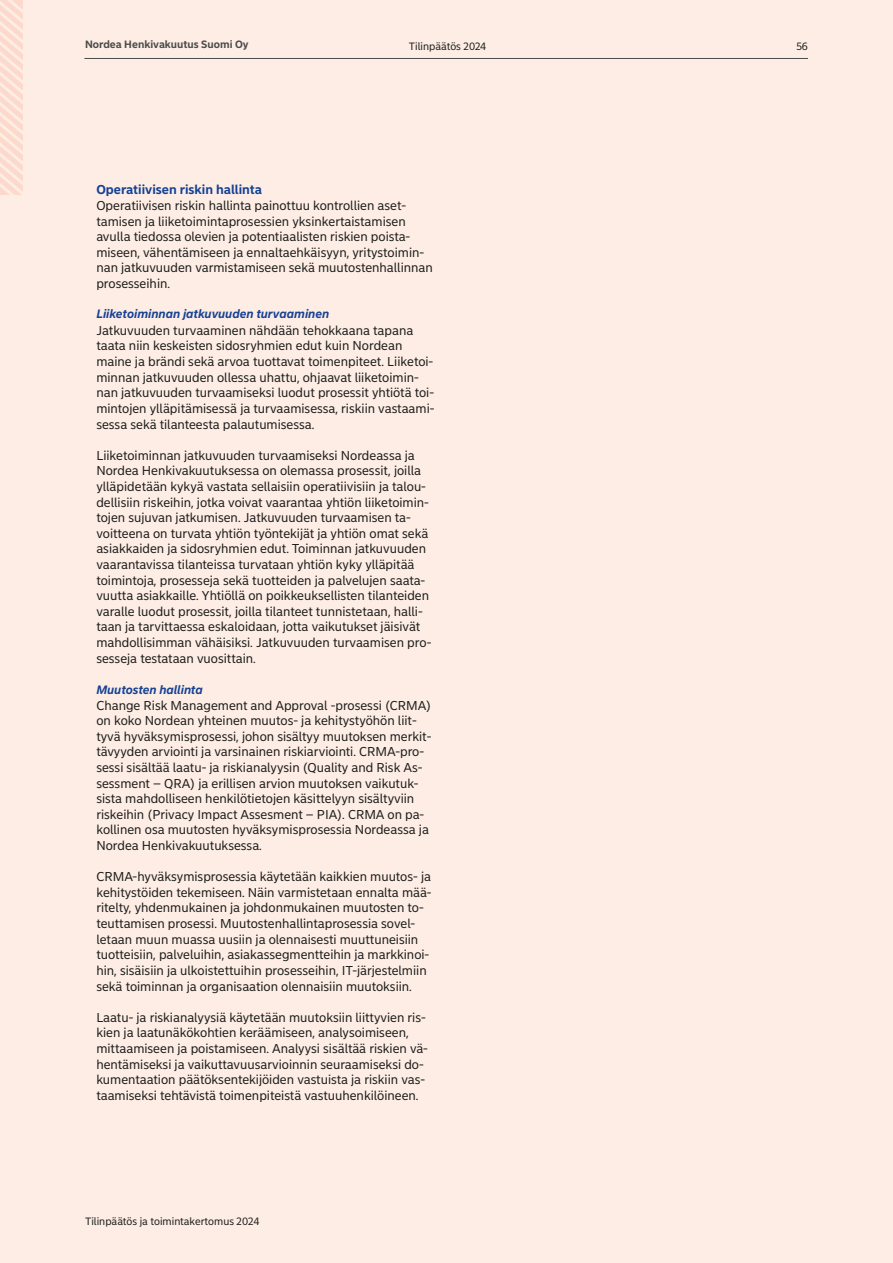
<style>
.page{position:relative;width:893px;height:1263px;background:#fdede5}
.page>*{position:absolute;margin:0;border:0;box-sizing:border-box;transform-origin:0 0}
.t1{font:12.75px/15.6px "Nordea Sans Small";color:#1d1d1b}
.t2{font:700 12.75px "Nordea Sans Small";color:#164194}
.t3{font:italic 700 12px "Nordea Sans Small";color:#164194}
.t4{font:10.5px "Nordea Sans Small";color:#1d1d1b}
.t5{font:700 10.5px "Nordea Sans Small";color:#4b4b4a}
</style>
<div class="page">
<hr style="left:84px;top:58px;width:724px;height:1px;background:#4b4b4a">
<svg style="left:0;top:0;width:22px;height:194px"></svg>
<p class="t5" style="left:85px;top:38px;width:165px">Nordea Henkivakuutus Suomi Oy</p>
<p class="t4" style="left:409px;top:40px;width:79px">Tilinpäätös 2024</p>
<p class="t4" style="left:796px;top:40px;width:13px">56</p>
<p class="t2" style="left:96px;top:182px;width:167px">Operatiivisen riskin hallinta</p>
<p class="t1" style="left:96px;top:198px;width:338px">Operatiivisen riskin hallinta painottuu kontrollien aset&shy;tamisen ja liiketoimintaprosessien yksinkertaistamisen avulla tiedossa olevien ja potentiaalisten riskien poista&shy;miseen, vähentämiseen ja ennaltaehkäisyyn, yritystoimin&shy;nan jatkuvuuden varmistamiseen sekä muutostenhallinnan prosesseihin.</p>
<p class="t3" style="left:96px;top:306px;width:234px">Liiketoiminnan jatkuvuuden turvaaminen</p>
<p class="t1" style="left:96px;top:323px;width:340px">Jatkuvuuden turvaaminen nähdään tehokkaana tapana taata niin keskeisten sidosryhmien edut kuin Nordean maine ja brändi sekä arvoa tuottavat toimenpiteet. Liiketoi&shy;minnan jatkuvuuden ollessa uhattu, ohjaavat liiketoimin&shy;nan jatkuvuuden turvaamiseksi luodut prosessit yhtiötä toi&shy;mintojen ylläpitämisessä ja turvaamisessa, riskiin vastaami&shy;sessa sekä tilanteesta palautumisessa.</p>
<p class="t1" style="left:96px;top:448px;width:336px">Liiketoiminnan jatkuvuuden turvaamiseksi Nordeassa ja Nordea Henkivakuutuksessa on olemassa prosessit, joilla ylläpidetään kykyä vastata sellaisiin operatiivisiin ja talou&shy;dellisiin riskeihin, jotka voivat vaarantaa yhtiön liiketoimin&shy;tojen sujuvan jatkumisen. Jatkuvuuden turvaamisen ta&shy;voitteena on turvata yhtiön työntekijät ja yhtiön omat sekä asiakkaiden ja sidosryhmien edut. Toiminnan jatkuvuuden vaarantavissa tilanteissa turvataan yhtiön kyky ylläpitää toimintoja, prosesseja sekä tuotteiden ja palvelujen saata&shy;vuutta asiakkaille. Yhtiöllä on poikkeuksellisten tilanteiden varalle luodut prosessit, joilla tilanteet tunnistetaan, halli&shy;taan ja tarvittaessa eskaloidaan, jotta vaikutukset jäisivät mahdollisimman vähäisiksi. Jatkuvuuden turvaamisen pro&shy;sesseja testataan vuosittain.</p>
<p class="t3" style="left:96px;top:682px;width:108px">Muutosten hallinta</p>
<p class="t1" style="left:96px;top:697px;width:337px">Change Risk Management and Approval -prosessi (CRMA) on koko Nordean yhteinen muutos- ja kehitystyöhön liit&shy;tyvä hyväksymisprosessi, johon sisältyy muutoksen merkit&shy;tävyyden arviointi ja varsinainen riskiarviointi. CRMA-pro&shy;sessi sisältää laatu- ja riskianalyysin (Quality and Risk As&shy;sessment – QRA) ja erillisen arvion muutoksen vaikutuk&shy;sista mahdolliseen henkilötietojen käsittelyyn sisältyviin riskeihin (Privacy Impact Assesment – PIA). CRMA on pa&shy;kollinen osa muutosten hyväksymisprosessia Nordeassa ja Nordea Henkivakuutuksessa.</p>
<p class="t1" style="left:96px;top:869px;width:337px">CRMA-hyväksymisprosessia käytetään kaikkien muutos- ja kehitystöiden tekemiseen. Näin varmistetaan ennalta mää&shy;ritelty, yhdenmukainen ja johdonmukainen muutosten to&shy;teuttamisen prosessi. Muutostenhallintaprosessia sovel&shy;letaan muun muassa uusiin ja olennaisesti muuttuneisiin tuotteisiin, palveluihin, asiakassegmentteihin ja markkinoi&shy;hin, sisäisiin ja ulkoistettuihin prosesseihin, IT-järjestelmiin sekä toiminnan ja organisaation olennaisiin muutoksiin.</p>
<p class="t1" style="left:96px;top:1009px;width:333px">Laatu- ja riskianalyysiä käytetään muutoksiin liittyvien ris&shy;kien ja laatunäkökohtien keräämiseen, analysoimiseen, mittaamiseen ja poistamiseen. Analyysi sisältää riskien vä&shy;hentämiseksi ja vaikuttavuusarvioinnin seuraamiseksi do&shy;kumentaation päätöksentekijöiden vastuista ja riskiin vas&shy;taamiseksi tehtävistä toimenpiteistä vastuuhenkilöineen.</p>
<p class="t4" style="left:85px;top:1215px;width:176px">Tilinpäätös ja toimintakertomus 2024</p>
</div>
